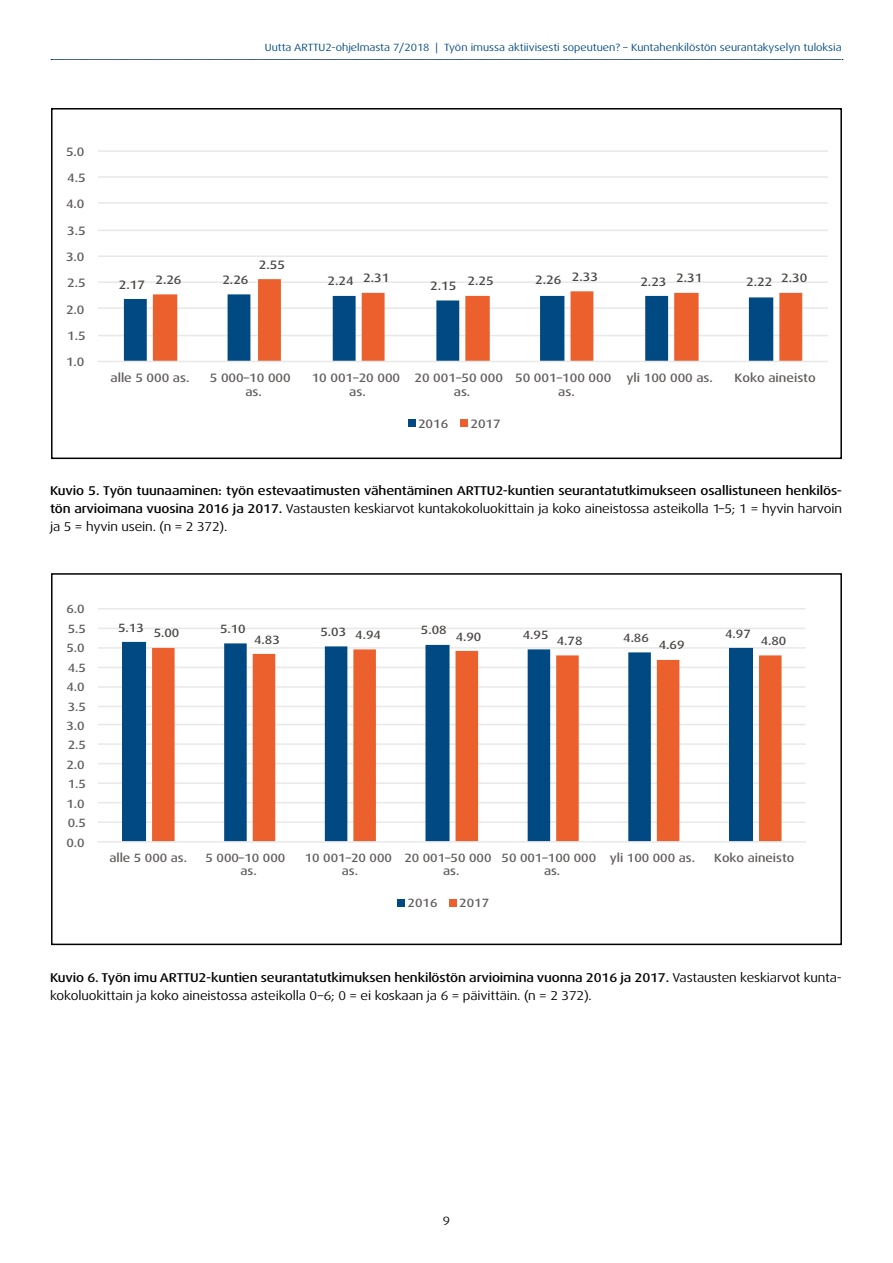
<style>
.page{position:relative;width:893px;height:1263px;background:#fff}
.page>*{position:absolute;margin:0;border:0;box-sizing:border-box;transform-origin:0 0}
.Leipis{font:500 expanded 12.75px/18px "Dax OT";letter-spacing:-.01em;color:#000;text-align:justify}
.Leipis-2{font:expanded 12.75px/18px "Dax OT";letter-spacing:-.01em;color:#000}
.t1{font:500 expanded 12.15px/13.6px "Dax OT";color:#605c5b;text-align:center}
.t2{font:500 expanded 12.15px "Dax OT";color:#494543}
.t3{font:500 expanded 12px/13.5px "Dax OT";color:#605c5b;text-align:center}
.t4{font:500 expanded 12px "Dax OT";color:#494543}
.t5{font:expanded 12px "Dax OT";color:#000}
.t6{font:expanded 10.5px "Dax OT";color:#004982}
.s1{font-weight:400}
.s2{font-weight:500}
</style>
<div class="page">
<svg style="left:51px;top:59px;width:792px;height:1px"></svg>
<hr style="left:98px;top:335px;width:730px;height:1px;background:#e8e8e8">
<hr style="left:98px;top:307px;width:730px;height:2px;background:#e8e8e8">
<hr style="left:98px;top:281px;width:730px;height:2px;background:#e8e8e8">
<hr style="left:98px;top:255px;width:730px;height:2px;background:#e8e8e8">
<hr style="left:98px;top:230px;width:730px;height:1px;background:#e8e8e8">
<hr style="left:98px;top:202px;width:730px;height:2px;background:#e8e8e8">
<hr style="left:98px;top:176px;width:730px;height:2px;background:#e8e8e8">
<hr style="left:98px;top:150px;width:730px;height:2px;background:#e8e8e8">
<svg style="left:124px;top:294px;width:29px;height:67px"></svg>
<svg style="left:153px;top:279px;width:649px;height:82px"></svg>
<hr style="left:98px;top:361px;width:730px;height:1px;background:#e8e8e8">
<div style="left:408px;top:420px;width:7px;height:7px;background:#004982"></div>
<div style="left:460px;top:420px;width:8px;height:7px;background:#eb602d"></div>
<div style="left:51px;top:108px;width:791px;height:351px;border:2px solid #000"></div>
<hr style="left:98px;top:821px;width:708px;height:2px;background:#e8e8e8">
<hr style="left:98px;top:802px;width:708px;height:1px;background:#e8e8e8">
<hr style="left:98px;top:782px;width:708px;height:2px;background:#e8e8e8">
<hr style="left:98px;top:763px;width:708px;height:1px;background:#e8e8e8">
<hr style="left:98px;top:743px;width:708px;height:2px;background:#e8e8e8">
<hr style="left:98px;top:724px;width:708px;height:1px;background:#e8e8e8">
<hr style="left:98px;top:706px;width:708px;height:1px;background:#e8e8e8">
<hr style="left:98px;top:686px;width:708px;height:2px;background:#e8e8e8">
<hr style="left:98px;top:667px;width:708px;height:1px;background:#e8e8e8">
<hr style="left:98px;top:647px;width:708px;height:2px;background:#e8e8e8">
<hr style="left:98px;top:628px;width:708px;height:1px;background:#e8e8e8">
<hr style="left:98px;top:608px;width:708px;height:2px;background:#e8e8e8">
<svg style="left:122px;top:642px;width:631px;height:199px;fill:#034b83"></svg>
<svg style="left:152px;top:648px;width:629px;height:193px"></svg>
<hr style="left:98px;top:841px;width:708px;height:2px;background:#e8e8e8">
<div style="left:398px;top:899px;width:7px;height:7px;background:#004982"></div>
<div style="left:449px;top:899px;width:7px;height:7px;background:#eb602d"></div>
<div style="left:51px;top:573px;width:791px;height:372px;border:2px solid #000"></div>
<p class="t6" style="left:265px;top:41px;width:578px">Uutta ARTTU2-ohjelmasta 7/2018 | Työn imussa aktiivisesti sopeutuen? – Kuntahenkilöstön seurantakyselyn tuloksia</p>
<p class="t1" style="left:66px;top:145px;width:20px">5.0</p>
<p class="t1" style="left:67px;top:171px;width:20px">4.5</p>
<p class="t1" style="left:66px;top:197px;width:20px">4.0</p>
<p class="t1" style="left:67px;top:224px;width:20px">3.5</p>
<p class="t1" style="left:66px;top:250px;width:20px">3.0</p>
<p class="t1" style="left:67px;top:276px;width:20px">2.5</p>
<p class="t1" style="left:66px;top:303px;width:20px">2.0</p>
<p class="t1" style="left:67px;top:329px;width:20px">1.5</p>
<p class="t1" style="left:66px;top:355px;width:20px">1.0</p>
<p class="t2" style="left:119px;top:277px;width:28px">2.17</p>
<p class="t2" style="left:259px;top:257px;width:28px">2.55</p>
<p class="t2" style="left:363px;top:270px;width:28px">2.31</p>
<p class="t2" style="left:468px;top:273px;width:28px">2.25</p>
<p class="t2" style="left:572px;top:269px;width:28px">2.33</p>
<p class="t2" style="left:676px;top:270px;width:28px">2.31</p>
<p class="t2" style="left:781px;top:270px;width:28px">2.30</p>
<p class="t2" style="left:222px;top:272px;width:28px">2.26</p>
<p class="t2" style="left:327px;top:274px;width:28px">2.24</p>
<p class="t2" style="left:155px;top:272px;width:28px">2.26</p>
<p class="t2" style="left:535px;top:272px;width:28px">2.26</p>
<p class="t2" style="left:640px;top:274px;width:28px">2.23</p>
<p class="t2" style="left:746px;top:274px;width:28px">2.22</p>
<p class="t2" style="left:430px;top:278px;width:28px">2.15</p>
<p class="t1" style="left:111px;top:371px;width:80px">alle 5 000 as.</p>
<p class="t1" style="left:210px;top:371px;width:82px">5 000–10 000 as.</p>
<p class="t1" style="left:312px;top:371px;width:90px">10 001–20 000 as.</p>
<p class="t1" style="left:415px;top:371px;width:90px">20 001–50 000 as.</p>
<p class="t1" style="left:515px;top:371px;width:98px">50 001–100 000 as.</p>
<p class="t1" style="left:626px;top:371px;width:88px">yli 100 000 as.</p>
<p class="t1" style="left:734px;top:371px;width:83px">Koko aineisto</p>
<p class="t1" style="left:418px;top:417px;width:32px">2016</p>
<p class="t1" style="left:470px;top:417px;width:32px">2017</p>
<p class="Leipis" style="left:50px;top:481px;width:793px">Kuvio 5. Työn tuunaaminen: työn estevaatimusten vähentäminen ARTTU2-kuntien seurantatutkimukseen osallistuneen henkilös&shy;tön arvioimana vuosina 2016 ja 2017. <span class="s1">Vastausten keskiarvot kuntakokoluokittain ja koko aineistossa asteikolla 1–5; 1 = hyvin harvoin ja 5 = hyvin usein. (n = 2 372).</span></p>
<p class="t3" style="left:66px;top:602px;width:20px">6.0</p>
<p class="t3" style="left:68px;top:622px;width:20px">5.5</p>
<p class="t3" style="left:66px;top:641px;width:20px">5.0</p>
<p class="t3" style="left:68px;top:661px;width:20px">4.5</p>
<p class="t3" style="left:66px;top:680px;width:20px">4.0</p>
<p class="t3" style="left:68px;top:700px;width:20px">3.5</p>
<p class="t3" style="left:66px;top:719px;width:20px">3.0</p>
<p class="t3" style="left:68px;top:739px;width:20px">2.5</p>
<p class="t3" style="left:66px;top:758px;width:20px">2.0</p>
<p class="t3" style="left:68px;top:777px;width:20px">1.5</p>
<p class="t3" style="left:66px;top:797px;width:20px">1.0</p>
<p class="t3" style="left:68px;top:816px;width:20px">0.5</p>
<p class="t3" style="left:66px;top:836px;width:20px">0.0</p>
<p class="t4" style="left:118px;top:620px;width:27px">5.13</p>
<p class="t4" style="left:220px;top:621px;width:27px">5.10</p>
<p class="t4" style="left:320px;top:624px;width:27px">5.03</p>
<p class="t4" style="left:421px;top:622px;width:27px">5.08</p>
<p class="t4" style="left:154px;top:625px;width:27px">5.00</p>
<p class="t4" style="left:725px;top:626px;width:27px">4.97</p>
<p class="t4" style="left:254px;top:632px;width:27px">4.83</p>
<p class="t4" style="left:523px;top:627px;width:27px">4.95</p>
<p class="t4" style="left:623px;top:630px;width:27px">4.86</p>
<p class="t4" style="left:355px;top:627px;width:27px">4.94</p>
<p class="t4" style="left:456px;top:629px;width:27px">4.90</p>
<p class="t4" style="left:557px;top:634px;width:27px">4.78</p>
<p class="t4" style="left:659px;top:637px;width:27px">4.69</p>
<p class="t4" style="left:761px;top:633px;width:27px">4.80</p>
<p class="t3" style="left:109px;top:851px;width:79px">alle 5 000 as.</p>
<p class="t3" style="left:206px;top:851px;width:81px">5 000–10 000 as.</p>
<p class="t3" style="left:305px;top:851px;width:89px">10 001–20 000 as.</p>
<p class="t3" style="left:404px;top:851px;width:89px">20 001–50 000 as.</p>
<p class="t3" style="left:502px;top:851px;width:96px">50 001–100 000 as.</p>
<p class="t3" style="left:610px;top:851px;width:87px">yli 100 000 as.</p>
<p class="t3" style="left:714px;top:851px;width:82px">Koko aineisto</p>
<p class="t3" style="left:408px;top:896px;width:31px">2016</p>
<p class="t3" style="left:459px;top:896px;width:31px">2017</p>
<p class="Leipis-2" style="left:50px;top:969px;width:793px"><span class="s2">Kuvio 6. Työn imu ARTTU2-kuntien seurantatutkimuksen henkilöstön arvioimina vuonna 2016 ja 2017.</span> Vastausten keskiarvot kunta&shy;kokoluokittain ja koko aineistossa asteikolla 0–6; 0 = ei koskaan ja 6 = päivittäin. (n = 2 372).</p>
<p class="t5" style="left:443px;top:1213px;width:9px">9</p>
</div>
